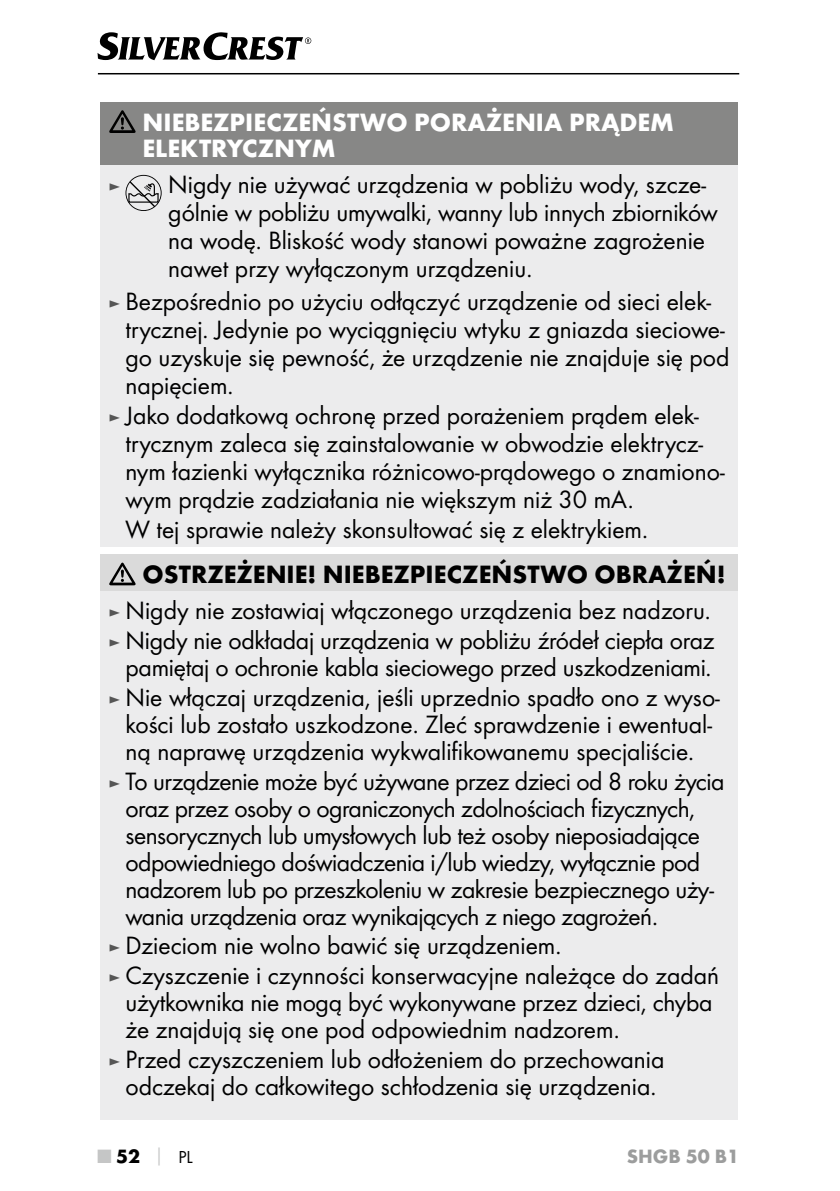
<style>
.page{position:relative;width:840px;height:1191px;background:#fff}
.page>*{position:absolute;margin:0;border:0;box-sizing:border-box;transform-origin:0 0}
.t1{font:26px/28px "Futura Boo";color:#000}
.t2{font:26px/27px "Futura Boo";letter-spacing:-.02em;color:#000}
.t3{font:700 26px/26px "Futura";color:#fff}
.t4{font:700 26px "Futura";color:#000}
.t5{font:700 20px "Futura";color:#9c9d9d}
.t6{font:700 20px "Futura";color:#000}
.t7{font:18px "Futura Boo";color:#565656}
.s1{font-size:18px;color:#565656}
.s2{color:#c5c6c6}
.s3{font-size:18px;color:#c5c6c6}
.s4{font-family:"Futura Boo";font-weight:400;font-size:18px}
</style>
<div class="page">
<hr style="left:98px;top:73px;width:640px;height:1px;background:#000">
<svg style="left:97px;top:32px;width:214px;height:28px"></svg>
<div style="left:100px;top:102px;width:637px;height:63px;background:#878786"></div>
<div style="left:100px;top:165px;width:637px;height:381px;background:#ececed"></div>
<svg style="left:109px;top:110px;width:26px;height:23px"></svg>
<svg style="left:125px;top:175px;width:36px;height:36px"></svg>
<div style="left:100px;top:554px;width:637px;height:37px;background:#dadada"></div>
<div style="left:100px;top:591px;width:637px;height:529px;background:#ececed"></div>
<svg style="left:109px;top:562px;width:26px;height:23px"></svg>
<p class="t3" style="left:142px;top:109px;width:532px">NIEBEZPIECZEŃSTWO PORAŻENIA PRĄDEM<br>ELEKTRYCZNYM</p>
<p class="t7" style="left:108px;top:176px;width:14px">►</p>
<p class="t1" style="left:168px;top:170px;width:551px">Nigdy nie używać urządzenia w pobliżu wody, szcze&shy;gólnie w pobliżu umywalki, wanny lub innych zbiorników na wodę. Bliskość wody stanowi poważne zagrożenie nawet przy wyłączonym urządzeniu.</p>
<p class="t1" style="left:125px;top:287px;width:605px;text-indent:-17px"><span class="s1">►</span> Bezpośrednio po użyciu odłączyć urządzenie od sieci elek&shy;trycznej. Jedynie po wyciągnięciu wtyku z gniazda sieciowe&shy;go uzyskuje się pewność, że urządzenie nie znajduje się pod napięciem.</p>
<p class="t1" style="left:125px;top:401px;width:600px;line-height:28.6px;text-indent:-17px"><span class="s1">►</span> Jako dodatkową ochronę przed porażeniem prądem elek&shy;trycznym zaleca się zainstalowanie w obwodzie elektrycz&shy;nym łazienki wyłącznika różnicowo-prądowego o znamiono&shy;wym prądzie zadziałania nie większym niż 30 mA.<br>W tej sprawie należy skonsultować się z elektrykiem.</p>
<p class="t4" style="left:142px;top:558px;width:584px">OSTRZEŻENIE! NIEBEZPIECZEŃSTWO OBRAŻEŃ!</p>
<p class="t1" style="left:108px;top:595px;width:607px;line-height:29.8px"><span class="s1">►</span> Nigdy nie zostawiaj włączonego urządzenia bez nadzoru. <span class="s1">►</span> Nigdy nie odkładaj urządzenia w pobliżu źródeł ciepła oraz</p>
<p class="t1" style="left:108px;top:652px;width:612px;line-height:29.8px;text-align:center">pamiętaj o ochronie kabla sieciowego przed uszkodzeniami.<br><span class="s1">►</span> Nie włączaj urządzenia, jeśli uprzednio spadło ono z wyso-</p>
<p class="t1" style="left:125px;top:710px;width:588px;line-height:27px">kości lub zostało uszkodzone. Zleć sprawdzenie i ewentual&shy;ną naprawę urządzenia wykwalifikowanemu specjaliście.</p>
<p class="t2" style="left:125px;top:767px;width:600px;text-indent:-17px"><span class="s1">►</span> To urządzenie może być używane przez dzieci od 8 roku życia oraz przez osoby o ograniczonych zdolnościach fizycznych, sensorycznych lub umysłowych lub też osoby nieposiadające odpowiedniego doświadczenia i/lub wiedzy, wyłącznie pod nadzorem lub po przeszkoleniu w zakresie bezpiecznego uży&shy;wania urządzenia oraz wynikających z niego zagrożeń.</p>
<p class="t1" style="left:108px;top:930px;width:611px;line-height:29.8px"><span class="s1">►</span> Dzieciom nie wolno bawić się urządzeniem.<br><span class="s1">►</span> Czyszczenie i czynności konserwacyjne należące do zadań</p>
<p class="t1" style="left:125px;top:989px;width:588px;line-height:27px">użytkownika nie mogą być wykonywane przez dzieci, chyba że znajdują się one pod odpowiednim nadzorem.</p>
<p class="t1" style="left:108px;top:1045px;width:557px;line-height:27px;text-align:center"><span class="s1">►</span> Przed czyszczeniem lub odłożeniem do przechowania odczekaj do całkowitego schłodzenia się urządzenia.</p>
<p class="t6" style="left:98px;top:1143px;width:96px"><span class="s2">■</span> 52 <span class="s3">│</span> <span class="s4">PL</span></p>
<p class="t5" style="left:626px;top:1143px;width:114px">SHGB 50 B1</p>
</div>
